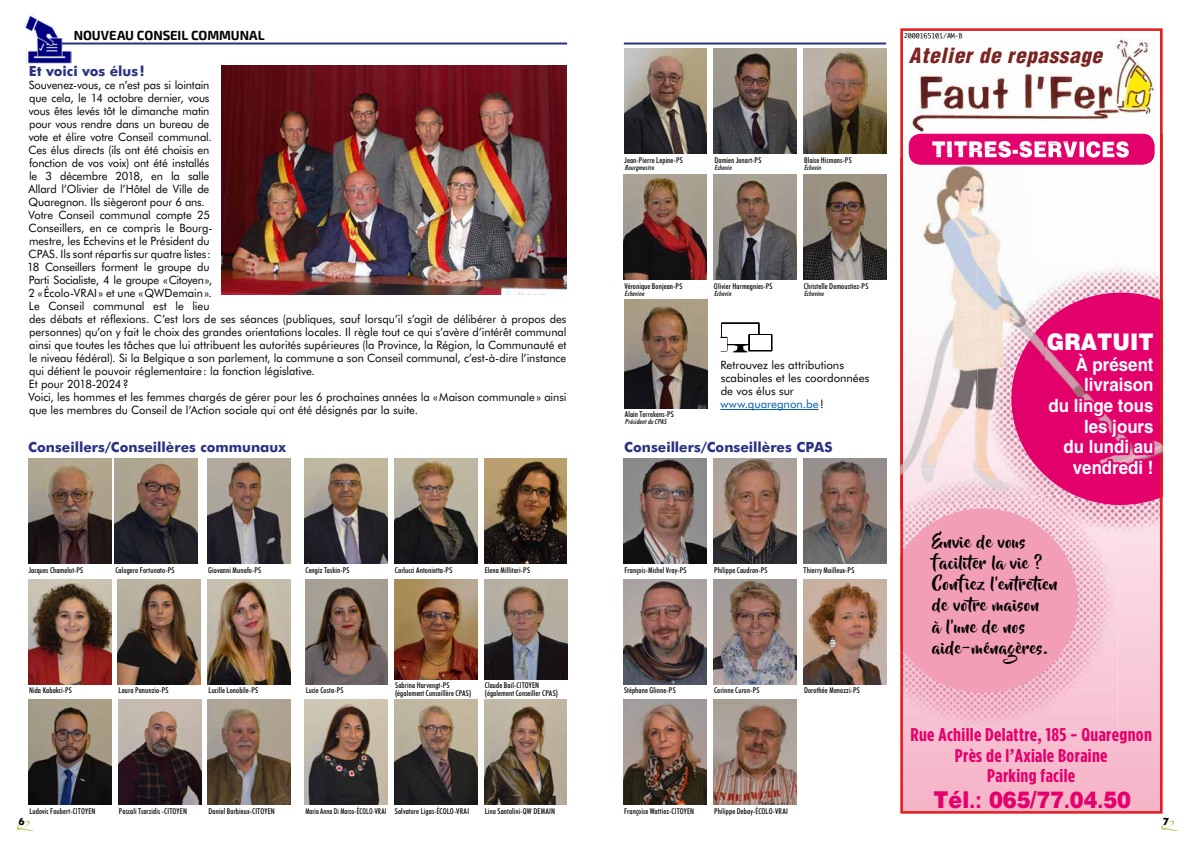
<style>
.page{position:relative;width:1191px;height:842px;background:#fff}
.page>*{position:absolute;margin:0;border:0;box-sizing:border-box;transform-origin:0 0}
.t1{font:900 23.2px "Helvetica LT";color:#e6006d;scale:.9 1}
.t2{font:900 22.9px "Helvetica LT";color:#fff;scale:.92 1}
.t3{font:900 21.7px "Helvetica LT";letter-spacing:.015em;color:#fff;scale:.9 1}
.t4{font:italic 900 condensed 20.5px "Helvetica LT";letter-spacing:.035em;color:#7b2421}
.t5{font:700 18.4px/20.3px "Gotham Condensed";letter-spacing:.015em;color:#e6006d;text-align:center;scale:1.13 1}
.t6{font:700 18.3px/20.7px "Helvetica LT";color:#fff;text-align:right;scale:.92 1}
.t7{font:15.5px/21.3px "Beyond The Mountains";letter-spacing:.025em;color:#000;scale:1.08 1}
.t8{font:700 14px "Futura BT";color:#2b3181}
.t9{font:700 13px "Exo 2";letter-spacing:-.005em;color:#000}
.t10{font:11.5px/13px "Futura BT";letter-spacing:-.005em;color:#000}
.t11{font:700 10px "Futura BT";color:#000}
.t12{font:500 condensed 8px/8px "Futura BT";letter-spacing:.01em;color:#000}
.t13{font:500 condensed 8px "Futura BT";letter-spacing:.01em;color:#000;scale:.91 1}
.t14{font:italic 500 condensed 7px "Futura BT";color:#000}
.t15{font:6.4px "Monaco";color:#000}
.s1{color:#005da9}
.s2{font-weight:700}
</style>
<div class="page">
<svg style="left:17px;top:821px;width:18px;height:10px"></svg>
<svg style="left:1161px;top:821px;width:17px;height:10px"></svg>
<svg style="left:900px;top:28px;width:262px;height:786px"></svg>
<img style="left:1026px;top:133px;width:134px;height:79px">
<img style="left:903px;top:157px;width:129px;height:67px">
<img style="left:1031px;top:212px;width:129px;height:47px">
<img style="left:903px;top:224px;width:132px;height:44px">
<img style="left:903px;top:268px;width:74px;height:25px">
<img style="left:909px;top:135px;width:245px;height:30px">
<img style="left:932px;top:141px;width:196px;height:17px">
<img style="left:977px;top:259px;width:183px;height:34px">
<img style="left:1160px;top:133px;width:2px;height:160px">
<img style="left:900px;top:158px;width:3px;height:135px">
<svg style="left:900px;top:293px;width:262px;height:400px;background:#ec8db1"></svg>
<img style="left:624px;top:459px;width:82px;height:105px">
<img style="left:623px;top:579px;width:83px;height:105px">
<img style="left:803px;top:459px;width:83px;height:105px">
<img style="left:713px;top:579px;width:83px;height:105px">
<img style="left:713px;top:459px;width:83px;height:105px">
<img style="left:714px;top:49px;width:82px;height:105px">
<img style="left:208px;top:459px;width:82px;height:105px">
<img style="left:624px;top:49px;width:83px;height:105px">
<img style="left:713px;top:175px;width:83px;height:105px">
<img style="left:624px;top:175px;width:82px;height:105px">
<img style="left:803px;top:49px;width:83px;height:105px">
<img style="left:28px;top:459px;width:83px;height:105px">
<img style="left:624px;top:300px;width:83px;height:108px">
<img style="left:803px;top:175px;width:83px;height:105px">
<img style="left:394px;top:459px;width:83px;height:105px">
<img style="left:305px;top:459px;width:83px;height:105px">
<img style="left:115px;top:459px;width:83px;height:105px">
<img style="left:118px;top:579px;width:83px;height:105px">
<img style="left:28px;top:579px;width:83px;height:105px">
<img style="left:484px;top:459px;width:83px;height:105px">
<img style="left:394px;top:579px;width:83px;height:101px">
<img style="left:305px;top:579px;width:83px;height:105px">
<img style="left:208px;top:579px;width:83px;height:105px">
<img style="left:118px;top:700px;width:83px;height:105px">
<img style="left:29px;top:700px;width:83px;height:105px">
<img style="left:484px;top:579px;width:83px;height:101px">
<img style="left:394px;top:700px;width:83px;height:105px">
<img style="left:305px;top:700px;width:82px;height:105px">
<img style="left:208px;top:700px;width:83px;height:105px">
<img style="left:484px;top:700px;width:83px;height:105px">
<img style="left:623px;top:700px;width:83px;height:105px">
<img style="left:713px;top:700px;width:83px;height:105px">
<img style="left:221px;top:65px;width:346px;height:230px">
<hr style="left:720px;top:409px;width:98px;height:1px;background:#005da9">
<div style="left:721px;top:322px;width:38px;height:23px;background:#000"></div>
<div style="left:722px;top:324px;width:36px;height:20px;background:#fff"></div>
<svg style="left:748px;top:334px;width:24px;height:17px"></svg>
<div style="left:750px;top:336px;width:21px;height:14px;background:#fff"></div>
<div style="left:720px;top:338px;width:7px;height:12px;background:#fff"></div>
<svg style="left:732px;top:345px;width:16px;height:7px"></svg>
<img style="left:24px;top:14px;width:48px;height:49px">
<hr style="left:61px;top:43px;width:506px;height:2px;background:#2b3181">
<hr style="left:624px;top:43px;width:262px;height:2px;background:#2b3181">
<img style="left:803px;top:579px;width:83px;height:105px">
<p class="t9" style="left:74px;top:27px;width:192px">NOUVEAU CONSEIL COMMUNAL</p>
<p class="t8" style="left:29px;top:63px;width:117px">Et voici vos élus !</p>
<p class="t10" style="left:27px;top:79px;width:541px">Souvenez-vous, ce n’est pas si lointain<br>que cela, le 14 octobre dernier, vous<br>vous êtes levés tôt le dimanche matin<br>pour vous rendre dans un bureau de<br>vote et élire votre Conseil communal.<br>Ces élus directs (ils ont été choisis en<br>fonction de vos voix) ont été installés<br>le 3 décembre 2018, en la salle<br>Allard l’Olivier de l’Hôtel de Ville de<br>Quaregnon. Ils siègeront pour 6 ans.<br>Votre Conseil communal compte 25<br>Conseillers, en ce compris le Bourg-<br>mestre, les Echevins et le Président du<br>CPAS. Ils sont répartis sur quatre listes:<br>18 Conseillers forment le groupe du<br>Parti Socialiste, 4 le groupe «Citoyen»,<br>2 «Écolo-VRAI » et une «QWDemain».<br>Le Conseil communal est le lieu<br>des débats et réflexions. C’est lors de ses séances (publiques, sauf lorsqu’il s’agit de délibérer à propos des personnes) qu’on y fait le choix des grandes orientations locales. Il règle tout ce qui s’avère d’intérêt communal ainsi que toutes les tâches que lui attribuent les autorités supérieures (la Province, la Région, la Communauté et le niveau fédéral). Si la Belgique a son parlement, la commune a son Conseil communal, c’est-à-dire l’instance qui détient le pouvoir réglementaire: la fonction législative.<br>Et pour 2018-2024?<br>Voici, les hommes et les femmes chargés de gérer pour les 6 prochaines années la «Maison communale» ainsi que les membres du Conseil de l’Action sociale qui ont été désignés par la suite.</p>
<p class="t12" style="left:624px;top:156px;width:60px">Jean-Pierre Lepine-PS</p>
<p class="t14" style="left:625px;top:163px;width:32px">Bourgmestre</p>
<p class="t12" style="left:714px;top:156px;width:48px">Damien Jenart-PS</p>
<p class="t14" style="left:714px;top:163px;width:20px">Échevin</p>
<p class="t12" style="left:804px;top:156px;width:49px">Blaise Hismans-PS</p>
<p class="t14" style="left:804px;top:163px;width:20px">Échevin</p>
<p class="t12" style="left:624px;top:282px;width:60px">Véronique Bonjean-PS</p>
<p class="t14" style="left:624px;top:289px;width:23px">Échevine</p>
<p class="t12" style="left:624px;top:410px;width:51px">Alain Torrekens-PS</p>
<p class="t14" style="left:625px;top:418px;width:45px">PrésidentduCPAS</p>
<p class="t12" style="left:714px;top:282px;width:60px">Olivier Harmegnies-PS</p>
<p class="t14" style="left:714px;top:289px;width:20px">Échevin</p>
<p class="t12" style="left:804px;top:282px;width:66px">Christelle Demoustiez-PS</p>
<p class="t14" style="left:804px;top:289px;width:23px">Échevine</p>
<p class="t10" style="left:720px;top:359px;width:151px">Retrouvez les attributions scabinales et les coordonnées de vos élus sur <span class="s1">www.quaregnon.be</span>!</p>
<p class="t8" style="left:28px;top:439px;width:259px">Conseillers/Conseillères communaux</p>
<p class="t8" style="left:624px;top:439px;width:210px">Conseillers/Conseillères CPAS</p>
<p class="t12" style="left:29px;top:566px;width:56px">Jacques Chamelot-PS</p>
<p class="t12" style="left:208px;top:566px;width:55px">Giovanni Munafo-PS</p>
<p class="t12" style="left:115px;top:566px;width:61px">Calogero Fortunato-PS</p>
<p class="t12" style="left:305px;top:566px;width:46px">Cengiz Taskin-PS</p>
<p class="t12" style="left:395px;top:566px;width:59px">Carlucci Antonietta-PS</p>
<p class="t12" style="left:485px;top:566px;width:47px">Elena Millitari-PS</p>
<p class="t12" style="left:624px;top:566px;width:64px">François-Michel Vray-PS</p>
<p class="t12" style="left:714px;top:566px;width:55px">Philippe Caudron-PS</p>
<p class="t12" style="left:803px;top:566px;width:52px">Thierry Mailleux-PS</p>
<p class="t12" style="left:29px;top:686px;width:44px">Nida Kabakci-PS</p>
<p class="t12" style="left:119px;top:686px;width:52px">Laura Panunzio-PS</p>
<p class="t12" style="left:208px;top:686px;width:51px">Lucille Lonobile-PS</p>
<p class="t12" style="left:306px;top:686px;width:39px">Lucie Costa-PS</p>
<p class="t12" style="left:395px;top:681px;width:78px">Sabrina Harvengt-PS (également Conseillère CPAS)</p>
<p class="t12" style="left:485px;top:681px;width:75px">Claude Bail-CITOYEN (également Conseiller CPAS)</p>
<p class="t12" style="left:624px;top:686px;width:53px">Stéphane Glinne-PS</p>
<p class="t12" style="left:714px;top:686px;width:47px">Corinne Curon-PS</p>
<p class="t12" style="left:804px;top:686px;width:57px">Dorothée Menozzi-PS</p>
<p class="t12" style="left:29px;top:807px;width:68px">Ludovic Foubert-CITOYEN</p>
<p class="t12" style="left:119px;top:807px;width:70px">Pascali Tsarzidis -CITOYEN</p>
<p class="t12" style="left:208px;top:807px;width:68px">Daniel Barbieux-CITOYEN</p>
<p class="t13" style="left:305px;top:806px;width:181px">Maria Anna Di Marco-ÉCOLO-VRAI Salvatore Ligas-ÉCOLO-VRAI</p>
<p class="t12" style="left:485px;top:807px;width:72px">Lina Santolini-QW DEMAIN</p>
<p class="t12" style="left:624px;top:807px;width:72px">Françoise Wattiez-CITOYEN</p>
<p class="t12" style="left:714px;top:807px;width:75px">Philippe Debay-ÉCOLO-VRAI</p>
<p class="t15" style="left:904px;top:30px;width:60px">2000165101/AM-B</p>
<h3 class="t4" style="left:909px;top:43px;width:195px">Atelier de repassage</h3>
<h3 class="t3" style="left:931px;top:135px;width:221px">TITRES-SERVICES</h3>
<h2 class="t2" style="left:1046px;top:327px;width:117px">GRATUIT</h2>
<h3 class="t6" style="left:1048px;top:354px;width:116px">À présent livraison<br>du linge tous les jours<br>du lundi au vendredi !</h3>
<h3 class="t7" style="left:932px;top:531px;width:118px">Envie de vous faciliter la vie ?<br>Confiez l’entretien de votre maison<br>à l’une de nos aide-ménagères.</h3>
<h3 class="t5" style="left:910px;top:725px;width:215px">Rue Achille Delattre, 185 - Quaregnon<br>Près de l’Axiale Boraine<br>Parking facile</h3>
<h1 class="t1" style="left:933px;top:784px;width:221px">Tél<span class="s2">.:</span> 065<span class="s2">/</span>77<span class="s2">.</span>04<span class="s2">.</span>50</h1>
<p class="t11" style="left:19px;top:815px;width:8px">6</p>
<p class="t11" style="left:1162px;top:815px;width:8px">7</p>
</div>
